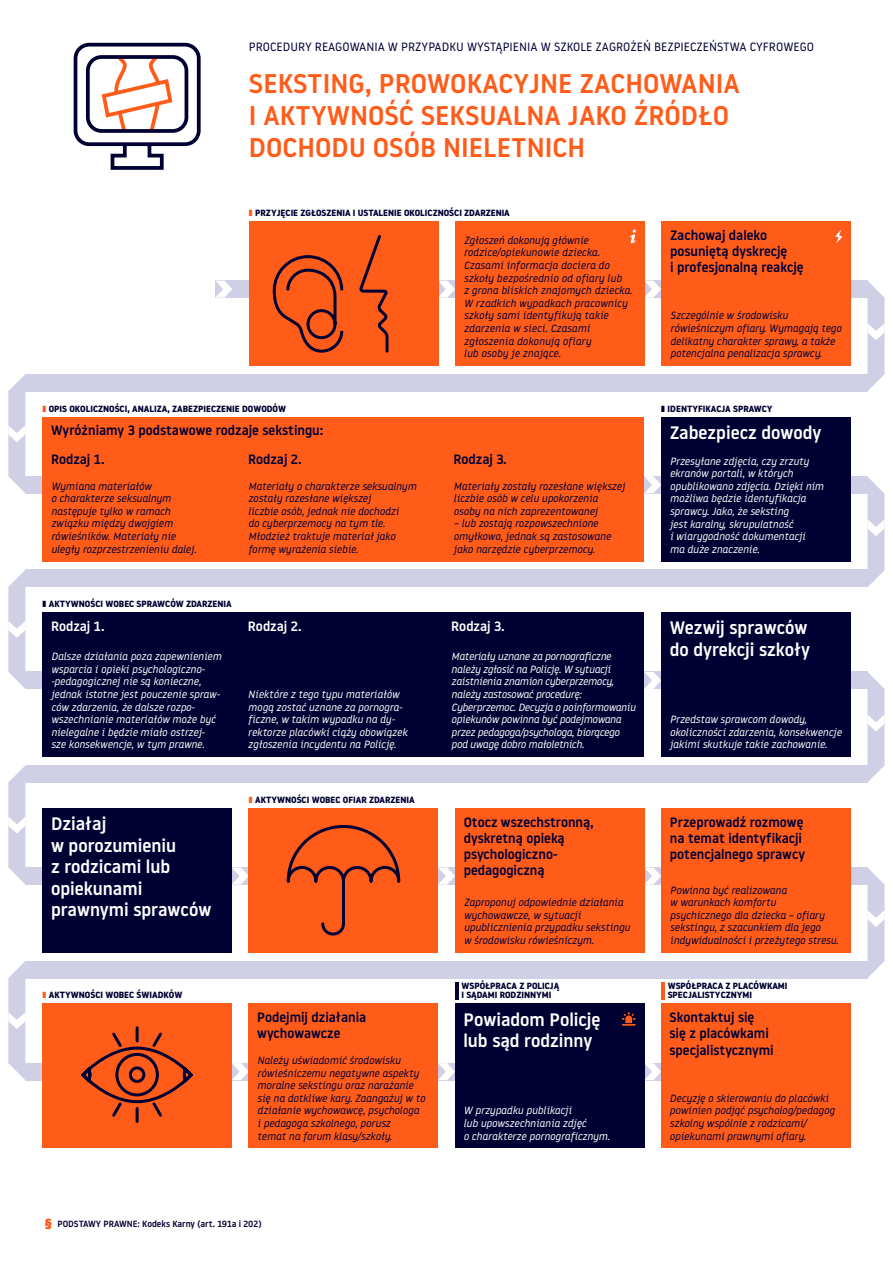
<style>
.page{position:relative;width:893px;height:1263px;background:#fff}
.page>*{position:absolute;margin:0;border:0;box-sizing:border-box;transform-origin:0 0}
.Heading_1{font:500 27px/32.4px "Noway";color:#ff5c1a}
.t1{font:500 18px/21.6px "Noway";color:#fff}
.title_smaller{font:500 13.5px/16.2px "Noway";color:#003}
.body{font:500 13.5px/16.2px "Noway";color:#003}
.title_smaller-2{font:500 13.5px "Noway";color:#fff}
.PROCEDURY{font:12px "Noway";color:#003}
.body-2{font:italic 10.5px/12.6px "Noway";color:#003}
.body-3{font:italic 10.5px/12.6px "Noway";color:#fff}
.body-4{font:italic 10.5px/12.6px "Noway";letter-spacing:-.02em;color:#fff}
.h1a{font:700 9px/9.8px "Noway";color:#003}
.footer_paragraf{font:500 9px "Noway";color:#003}
.s1{color:#ff5c1a}
</style>
<div class="page">
<div style="left:25px;top:374px;width:842px;height:17px;background:#cfcfe6"></div>
<div style="left:25px;top:570px;width:842px;height:17px;background:#cfcfe6"></div>
<div style="left:25px;top:765px;width:842px;height:17px;background:#cfcfe6"></div>
<div style="left:25px;top:961px;width:842px;height:17px;background:#cfcfe6"></div>
<div style="left:25px;top:476px;width:842px;height:17px;background:#cfcfe6"></div>
<div style="left:25px;top:672px;width:842px;height:17px;background:#cfcfe6"></div>
<div style="left:25px;top:867px;width:842px;height:17px;background:#cfcfe6"></div>
<div style="left:25px;top:1063px;width:669px;height:17px;background:#cfcfe6"></div>
<div style="left:215px;top:281px;width:652px;height:17px;background:#cfcfe6"></div>
<svg style="left:8px;top:375px;width:17px;height:118px"></svg>
<svg style="left:8px;top:570px;width:17px;height:118px"></svg>
<svg style="left:8px;top:766px;width:17px;height:118px"></svg>
<svg style="left:8px;top:962px;width:17px;height:118px"></svg>
<svg style="left:867px;top:281px;width:17px;height:110px"></svg>
<svg style="left:867px;top:477px;width:17px;height:110px"></svg>
<svg style="left:867px;top:672px;width:17px;height:110px"></svg>
<svg style="left:867px;top:867px;width:17px;height:111px"></svg>
<svg style="left:215px;top:281px;width:17px;height:17px"></svg>
<svg style="left:232px;top:867px;width:17px;height:17px"></svg>
<svg style="left:232px;top:1063px;width:17px;height:17px"></svg>
<svg style="left:438px;top:281px;width:17px;height:17px"></svg>
<svg style="left:438px;top:867px;width:17px;height:17px"></svg>
<svg style="left:438px;top:1063px;width:17px;height:17px"></svg>
<svg style="left:644px;top:281px;width:17px;height:17px"></svg>
<svg style="left:644px;top:476px;width:17px;height:17px"></svg>
<svg style="left:644px;top:672px;width:17px;height:17px"></svg>
<svg style="left:644px;top:867px;width:17px;height:17px"></svg>
<svg style="left:644px;top:1063px;width:17px;height:17px"></svg>
<div style="left:249px;top:1003px;width:189px;height:145px;background:#ff5c1a"></div>
<div style="left:662px;top:221px;width:189px;height:145px;background:#ff5c1a"></div>
<div style="left:455px;top:808px;width:189px;height:144px;background:#ff5c1a"></div>
<div style="left:661px;top:808px;width:190px;height:144px;background:#ff5c1a"></div>
<div style="left:661px;top:1003px;width:189px;height:145px;background:#ff5c1a"></div>
<div style="left:661px;top:417px;width:189px;height:144px;background:#003"></div>
<div style="left:455px;top:221px;width:189px;height:145px;background:#ff5c1a"></div>
<div style="left:249px;top:221px;width:189px;height:145px;background:#ff5c1a"></div>
<div style="left:249px;top:808px;width:189px;height:144px;background:#ff5c1a"></div>
<div style="left:42px;top:1003px;width:190px;height:145px;background:#ff5c1a"></div>
<div style="left:455px;top:1003px;width:189px;height:145px;background:#003"></div>
<div style="left:43px;top:417px;width:601px;height:144px;background:#ff5c1a"></div>
<div style="left:43px;top:612px;width:601px;height:145px;background:#003"></div>
<div style="left:661px;top:612px;width:189px;height:145px;background:#003"></div>
<div style="left:43px;top:808px;width:189px;height:144px;background:#003"></div>
<svg style="left:73px;top:42px;width:128px;height:128px"></svg>
<svg style="left:622px;top:1012px;width:14px;height:14px"></svg>
<svg style="left:835px;top:229px;width:7px;height:14px"></svg>
<svg style="left:630px;top:230px;width:6px;height:13px"></svg>
<hr style="left:661px;top:982px;width:3px;height:17px;background:#ff5c1a">
<hr style="left:455px;top:982px;width:3px;height:17px;background:#003">
<svg style="left:81px;top:1026px;width:112px;height:97px"></svg>
<svg style="left:286px;top:825px;width:115px;height:111px"></svg>
<svg style="left:272px;top:255px;width:72px;height:98px"></svg>
<svg style="left:359px;top:235px;width:30px;height:118px"></svg>
<svg style="left:45px;top:1218px;width:7px;height:11px"></svg>
<p class="PROCEDURY" style="left:249px;top:39px;width:567px">PROCEDURY REAGOWANIA W PRZYPADKU WYSTĄPIENIA W SZKOLE ZAGROŻEŃ BEZPIECZEŃSTWA CYFROWEGO</p>
<p class="Heading_1" style="left:249px;top:66px;width:492px">SEKSTING, PROWOKACYJNE ZACHOWANIA<br>I AKTYWNOŚĆ SEKSUALNA JAKO ŹRÓDŁO<br>DOCHODU OSÓB NIELETNICH</p>
<p class="h1a" style="left:249px;top:208px;width:262px"><span class="s1">❚</span> PRZYJĘCIE ZGŁOSZENIA I USTALENIE OKOLICZNOŚCI ZDARZENIA</p>
<p class="body-2" style="left:464px;top:233px;width:170px">Zgłoszeń dokonują głównie rodzice/opiekunowie dziecka.<br>Czasami informacja dociera do szkoły bezpośrednio od ofiary lub<br>z grona bliskich znajomych dziecka.<br>W rzadkich wypadkach pracownicy szkoły sami identyfikują takie zdarzenia w sieci. Czasami zgłoszenia dokonują ofiary<br>lub osoby je znające.</p>
<p class="body" style="left:670px;top:227px;width:135px">Zachowaj daleko posuniętą dyskrecję<br>i profesjonalną reakcję</p>
<p class="body-2" style="left:670px;top:309px;width:173px">Szczególnie w środowisku rówieśniczym ofiary. Wymagają tego delikatny charakter sprawy, a także potencjalna penalizacja sprawcy.</p>
<p class="h1a" style="left:42px;top:404px;width:245px"><span class="s1">❚</span> OPIS OKOLICZNOŚCI, ANALIZA, ZABEZPIECZENIE DOWODÓW</p>
<p class="h1a" style="left:661px;top:404px;width:113px">❚ IDENTYFIKACJA SPRAWCY</p>
<p class="title_smaller" style="left:51px;top:422px;width:274px">Wyróżniamy 3 podstawowe rodzaje sekstingu:</p>
<p class="title_smaller" style="left:51px;top:451px;width:55px">Rodzaj 1.</p>
<p class="body-2" style="left:51px;top:479px;width:147px">Wymiana materiałów<br>o charakterze seksualnym następuje tylko w ramach związku między dwojgiem rówieśników. Materiały nie uległy rozprzestrzenieniu dalej.</p>
<p class="title_smaller" style="left:248px;top:451px;width:55px">Rodzaj 2.</p>
<p class="body-2" style="left:248px;top:479px;width:170px">Materiały o charakterze seksualnym zostały rozesłane większej<br>liczbie osób, jednak nie dochodzi<br>do cyberprzemocy na tym tle.<br>Młodzież traktuje materiał jako formę wyrażenia siebie.</p>
<p class="h1a" style="left:43px;top:599px;width:191px">❚ AKTYWNOŚCI WOBEC SPRAWCÓW ZDARZENIA</p>
<p class="title_smaller-2" style="left:51px;top:617px;width:55px">Rodzaj 1.</p>
<p class="body-3" style="left:51px;top:650px;width:172px">Dalsze działania poza zapewnieniem wsparcia i opieki psychologiczno--pedagogicznej nie są konieczne, jednak istotne jest pouczenie spraw&shy;ców zdarzenia, że dalsze rozpo&shy;wszechnianie materiałów może być nielegalne i będzie miało ostrzej&shy;sze konsekwencje, w tym prawne.</p>
<p class="title_smaller-2" style="left:248px;top:617px;width:55px">Rodzaj 2.</p>
<p class="body-3" style="left:248px;top:688px;width:161px">Niektóre z tego typu materiałów mogą zostać uznane za pornogra&shy;ficzne, w takim wypadku na dy&shy;rektorze placówki ciąży obowiązek zgłoszenia incydentu na Policję.</p>
<p class="t1" style="left:51px;top:812px;width:162px">Działaj<br>w porozumieniu<br>z rodzicami lub opiekunami prawnymi sprawców</p>
<p class="h1a" style="left:249px;top:795px;width:167px"><span class="s1">❚</span> AKTYWNOŚCI WOBEC OFIAR ZDARZENIA</p>
<p class="h1a" style="left:42px;top:990px;width:141px"><span class="s1">❚</span> AKTYWNOŚCI WOBEC ŚWIADKÓW</p>
<p class="title_smaller" style="left:257px;top:1009px;width:111px">Podejmij działania wychowawcze</p>
<p class="body-2" style="left:257px;top:1054px;width:169px">Należy uświadomić środowisku rówieśniczemu negatywne aspekty moralne sekstingu oraz narażanie się na dotkliwe kary. Zaangażuj w to działanie wychowawcę, psychologa<br>i pedagoga szkolnego, porusz<br>temat na forum klasy/szkoły.</p>
<p class="title_smaller" style="left:454px;top:451px;width:55px">Rodzaj 3.</p>
<p class="body-2" style="left:454px;top:479px;width:173px">Materiały zostały rozesłane większej liczbie osób w celu upokorzenia osoby na nich zaprezentowanej</p>
<p class="body-2" style="left:454px;top:517px;width:159px">– lub zostają rozpowszechnione omyłkowo, jednak są zastosowane jako narzędzie cyberprzemocy.</p>
<p class="title_smaller-2" style="left:451px;top:617px;width:55px">Rodzaj 3.</p>
<p class="body-4" style="left:451px;top:650px;width:186px">Materiały uznane za pornograficzne należy zgłosić na Policję. W sytuacji zaistnienia znamion cyberprzemocy, należy zastosować procedurę:<br>Cyberprzemoc. Decyzja o poinformowaniu opiekunów powinna być podejmowana przez pedagoga/psychologa, biorącego pod uwagę dobro małoletnich.</p>
<p class="title_smaller" style="left:464px;top:813px;width:132px">Otocz wszechstronną, dyskretną opieką psychologiczno&shy;pedagogiczną</p>
<p class="body-2" style="left:464px;top:896px;width:168px">Zaproponuj odpowiednie działania wychowawcze, w sytuacji upublicznienia przypadku sekstingu w środowisku rówieśniczym.</p>
<p class="h1a" style="left:461px;top:981px;width:99px">WSPÓŁPRACA Z POLICJĄ<br>I SĄDAMI RODZINNYMI</p>
<p class="t1" style="left:463px;top:1008px;width:139px">Powiadom Policję lub sąd rodzinny</p>
<p class="body-3" style="left:463px;top:1104px;width:148px">W przypadku publikacji<br>lub upowszechniania zdjęć<br>o charakterze pornograficznym.</p>
<p class="footer_paragraf" style="left:58px;top:1217px;width:205px">PODSTAWY PRAWNE: Kodeks Karny (art. 191a i 202)</p>
<p class="t1" style="left:670px;top:421px;width:153px">Zabezpiecz dowody</p>
<p class="body-3" style="left:670px;top:454px;width:155px">Przesyłane zdjęcia, czy zrzuty ekranów portali, w których opublikowano zdjęcia. Dzięki nim możliwa będzie identyfikacja sprawcy. Jako, że seksting<br>jest karalny, skrupulatność<br>i wiarygodność dokumentacji<br>ma duże znaczenie.</p>
<p class="t1" style="left:670px;top:617px;width:142px">Wezwij sprawców do dyrekcji szkoły</p>
<p class="body-3" style="left:670px;top:713px;width:173px">Przedstaw sprawcom dowody, okoliczności zdarzenia, konsekwencje jakimi skutkuje takie zachowanie.</p>
<p class="title_smaller" style="left:670px;top:813px;width:137px">Przeprowadź rozmowę na temat identyfikacji potencjalnego sprawcy</p>
<p class="body-2" style="left:670px;top:883px;width:170px">Powinna być realizowana<br>w warunkach komfortu psychicznego dla dziecka – ofiary sekstingu, z szacunkiem dla jego indywidualności i przeżytego stresu.</p>
<p class="h1a" style="left:668px;top:981px;width:121px">WSPÓŁPRACA Z PLACÓWKAMI<br>SPECJALISTYCZNYMI</p>
<p class="body" style="left:669px;top:1009px;width:106px">Skontaktuj się się z placówkami specjalistycznymi</p>
<p class="body-2" style="left:669px;top:1091px;width:167px">Decyzję o skierowaniu do placówki powinien podjąć psycholog/pedagog szkolny wspólnie z rodzicami/ opiekunami prawnymi ofiary.</p>
</div>
